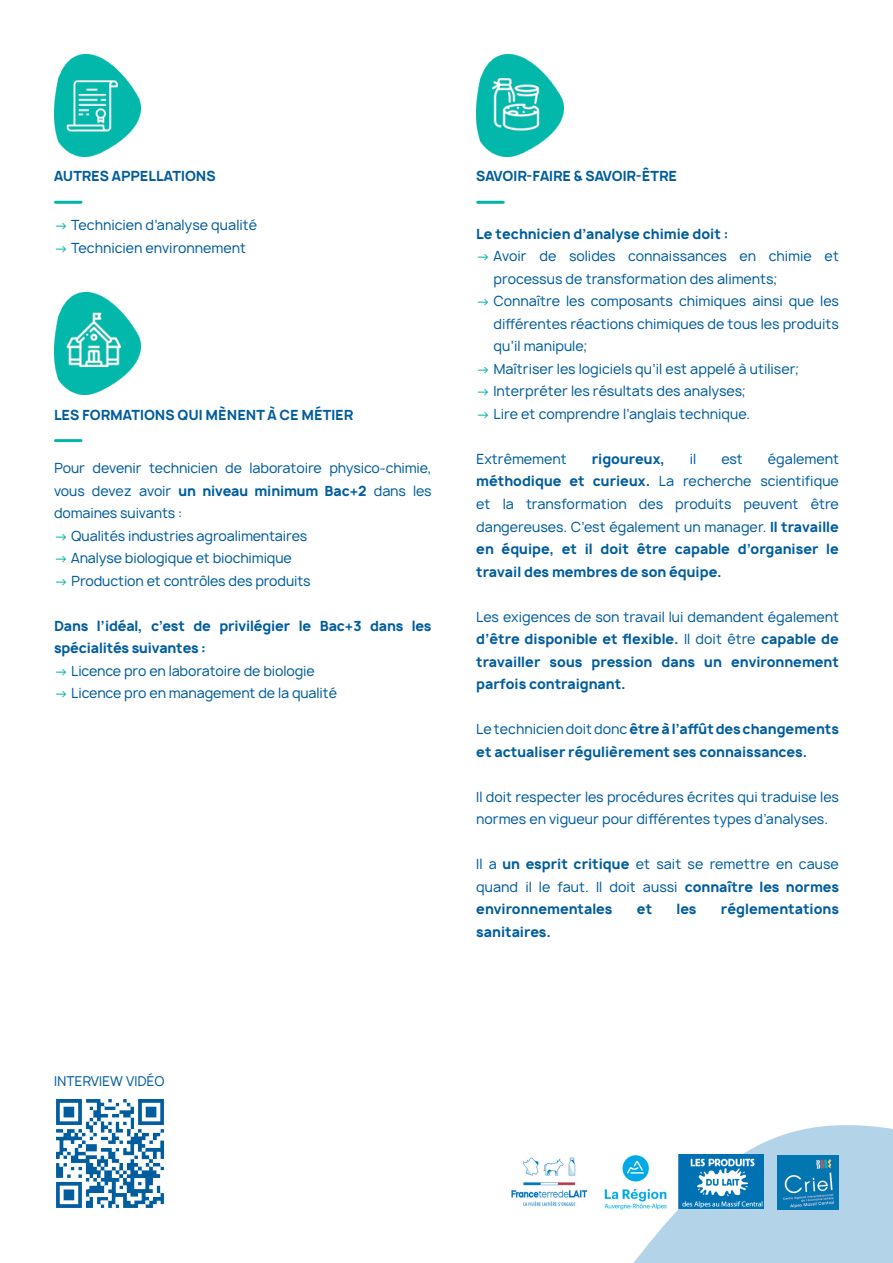
<style>
.page{position:relative;width:893px;height:1263px;background:#fff}
.page>*{position:absolute;margin:0;border:0;box-sizing:border-box;transform-origin:0 0}
.t1{font:13.5px/22.5px "Manrope";color:#015d9e}
.t2{font:700 13.5px/22.5px "Manrope";color:#015d9e;text-align:justify}
.t3{font:13.05px "Manrope";color:#015d9e}
.s1{color:#00b4a6}
.s2{font-weight:700}
.s3{font-weight:400}
</style>
<div class="page">
<svg style="left:633px;top:1125px;width:260px;height:138px;fill:#b3d4e8"></svg>
<img style="left:511px;top:1157px;width:77px;height:50px">
<img style="left:604px;top:1154px;width:62px;height:56px">
<img style="left:679px;top:1155px;width:84px;height:53px">
<img style="left:777px;top:1156px;width:62px;height:53px">
<img style="left:54px;top:54px;width:87px;height:102px">
<img style="left:54px;top:292px;width:87px;height:103px">
<img style="left:476px;top:54px;width:88px;height:102px">
<hr style="left:56px;top:201px;width:25px;height:3px;background:#00b4a6">
<hr style="left:478px;top:201px;width:25px;height:3px;background:#00b4a6">
<hr style="left:56px;top:439px;width:25px;height:3px;background:#00b4a6">
<img style="left:56px;top:1099px;width:108px;height:109px">
<p class="t2" style="left:54px;top:165px;width:163px">AUTRES APPELLATIONS</p>
<p class="t2" style="left:476px;top:165px;width:202px">SAVOIR-FAIRE &amp; SAVOIR-ÊTRE</p>
<p class="t1" style="left:54px;top:214px;width:205px"><span class="s1">-&gt;</span> Technicien d’analyse qualité <span class="s1">-&gt;</span> Technicien environnement</p>
<p class="t2" style="left:54px;top:403px;width:301px">LES FORMATIONS QUI MÈNENT À CE MÉTIER</p>
<p class="t1" style="left:54px;top:457px;width:379px">Pour devenir technicien de laboratoire physico-chimie, vous devez avoir <span class="s2">un niveau minimum Bac+2</span> dans les domaines suivants :<br><span class="s1">-&gt;</span> Qualités industries agroalimentaires<br><span class="s1">-&gt;</span> Analyse biologique et biochimique<br><span class="s1">-&gt;</span> Production et contrôles des produits</p>
<p class="t1" style="left:54px;top:614px;width:379px"><span class="s2">Dans l’idéal, c’est de privilégier le Bac+3 dans les spécialités suivantes :<br></span><span class="s1">-&gt;</span> Licence pro en laboratoire de biologie<br><span class="s1">-&gt;</span> Licence pro en management de la qualité</p>
<p class="t2" style="left:476px;top:223px;width:254px">Le technicien d’analyse chimie doit :</p>
<p class="t1" style="left:476px;top:245px;width:364px"><span class="s1">-&gt;</span> Avoir de solides connaissances en chimie et</p>
<p class="t1" style="left:493px;top:268px;width:285px">processus de transformation des aliments;</p>
<p class="t1" style="left:476px;top:290px;width:364px"><span class="s1">-&gt;</span> Connaître les composants chimiques ainsi que les</p>
<p class="t1" style="left:493px;top:313px;width:347px">différentes réactions chimiques de tous les produits</p>
<p class="t1" style="left:493px;top:335px;width:95px">qu’il manipule;</p>
<p class="t1" style="left:476px;top:358px;width:324px"><span class="s1">-&gt;</span> Maîtriser les logiciels qu’il est appelé à utiliser;</p>
<p class="t1" style="left:476px;top:380px;width:271px"><span class="s1">-&gt;</span> Interpréter les résultats des analyses;</p>
<p class="t1" style="left:476px;top:403px;width:275px"><span class="s1">-&gt;</span> Lire et comprendre l’anglais technique.</p>
<p class="t1" style="left:476px;top:448px;width:92px">Extrêmement</p>
<p class="t2" style="left:592px;top:448px;width:75px">rigoureux,</p>
<p class="t1" style="left:690px;top:448px;width:8px">il</p>
<p class="t1" style="left:721px;top:448px;width:23px">est</p>
<p class="t1" style="left:476px;top:448px;width:364px;text-align:justify;text-indent:292px">également <span class="s2">méthodique et curieux.</span> La recherche scientifique et la transformation des produits peuvent être dangereuses. C’est également un manager. <span class="s2">Il travaille en équipe, et il doit être capable d’organiser le travail des membres de son équipe.</span></p>
<p class="t2" style="left:476px;top:605px;width:364px"><span class="s3">Les exigences de son travail lui demandent également </span>d’être disponible et flexible. <span class="s3">Il doit être</span> capable de travailler sous pression dans un environnement parfois contraignant.</p>
<p class="t2" style="left:476px;top:718px;width:364px"><span class="s3">Le technicien doit donc</span> être à l’affût des changements et actualiser régulièrement ses connaissances.</p>
<p class="t1" style="left:476px;top:785px;width:364px">Il doit respecter les procédures écrites qui traduise les normes en vigueur pour différentes types d’analyses.</p>
<p class="t1" style="left:476px;top:853px;width:364px;text-align:justify">Il a <span class="s2">un esprit critique</span> et sait se remettre en cause quand il le faut. Il doit aussi <span class="s2">connaître les normes environnementales</span></p>
<p class="t2" style="left:637px;top:898px;width:17px">et</p>
<p class="t2" style="left:677px;top:898px;width:22px">les</p>
<p class="t2" style="left:721px;top:898px;width:119px">réglementations</p>
<p class="t2" style="left:476px;top:920px;width:76px">sanitaires.</p>
<p class="t3" style="left:54px;top:1072px;width:112px">INTERVIEW VIDÉO</p>
</div>
